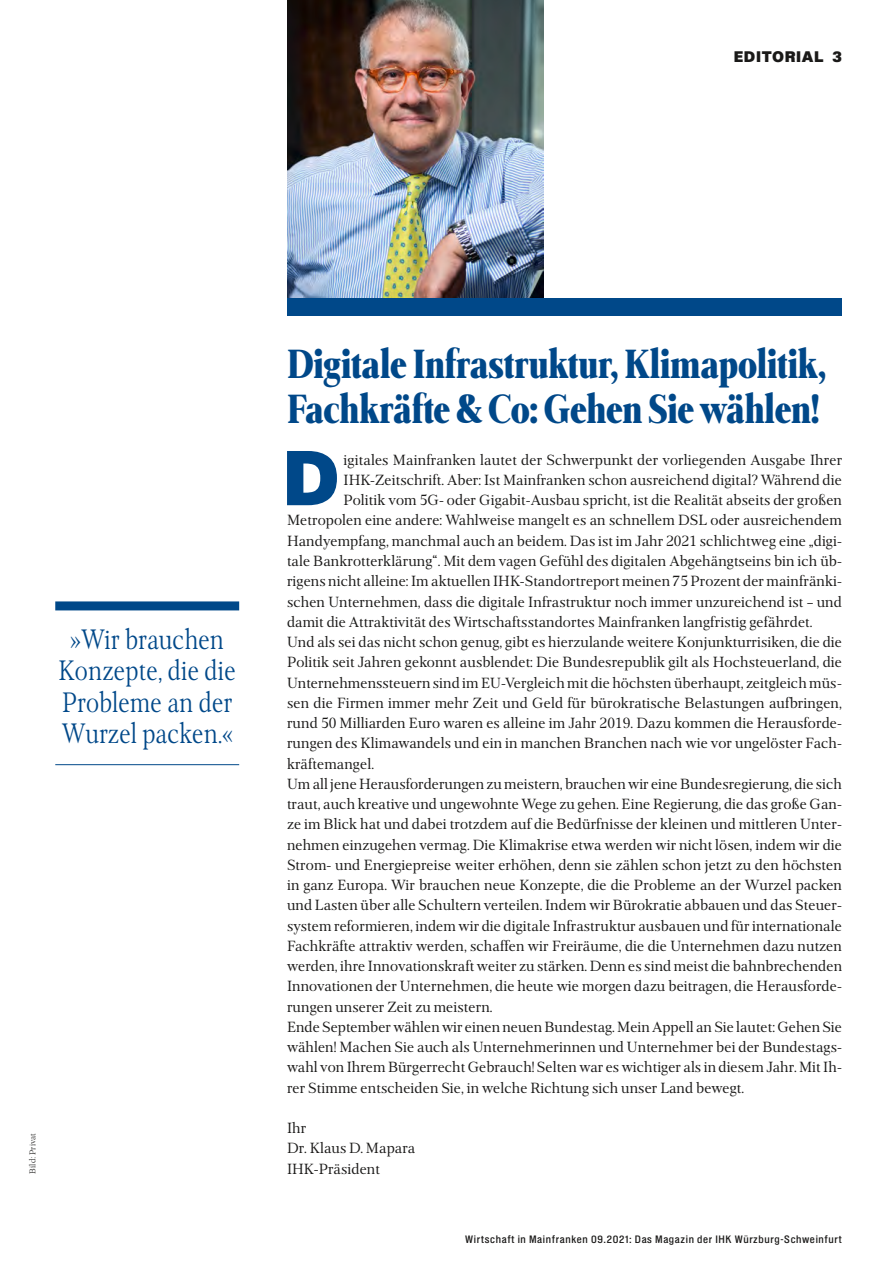
<style>
.page{position:relative;width:893px;height:1263px;background:#fff}
.page>*{position:absolute;margin:0;border:0;box-sizing:border-box;transform-origin:0 0}
.Edi_Fliesstext_Initi{font:75.9px "Shapiro Pro 96 Super";color:#004889}
.Headline_mittel_blau{font:800 43.5px/45px "Frontis Condensed";letter-spacing:-.01em;color:#004889;scale:.96 1}
.Zitat{font:300 30px/31.5px "Frontis Condensed";letter-spacing:.01em;color:#004889;text-align:center}
.Edi_Fliesstext{font:15.75px/20.2px "Frontis";letter-spacing:.005em;color:#1a1918;text-align:justify}
.Edi_Fliesstext_Initi-2{font:15.75px "Frontis";letter-spacing:.005em;color:#1a1918}
.t1{font:15px "Shapiro Pro 96 Super";letter-spacing:.04em;color:#1a1918}
.t2{font:10.5px "Shapiro Pro 52 Middle";letter-spacing:.06em;color:#1a1918}
.t3{font:300 9px "Frontis";letter-spacing:.02em;color:#1a1918}
</style>
<div class="page">
<img style="left:287px;top:0;width:256px;height:298px">
<div style="left:287px;top:298px;width:555px;height:18px;background:#004889"></div>
<div style="left:55px;top:601px;width:184px;height:9px;background:#004889"></div>
<hr style="left:55px;top:764px;width:184px;height:1px;background:#004889">
<p class="t1" style="left:734px;top:46px;width:110px">EDITORIAL 3</p>
<p class="Zitat" style="left:59px;top:622px;width:179px">»Wir brauchen<br>Konzepte, die die<br>Probleme an der<br>Wurzel packen.«</p>
<p class="t3" style="left:27px;top:1174px;width:42px;rotate:-90deg">Bild: Privat</p>
<p class="Headline_mittel_blau" style="left:287px;top:341px;width:563px">Digitale Infrastruktur, Klimapolitik,<br>Fachkräfte &amp; Co: Gehen Sie wählen!</p>
<p class="Edi_Fliesstext_Initi" style="left:283px;top:424px;width:59px">D</p>
<p class="Edi_Fliesstext_Initi-2" style="left:343px;top:449px;width:500px">igitales Mainfranken lautet der Schwerpunkt der vorliegenden Ausgabe Ihrer</p>
<p class="Edi_Fliesstext_Initi-2" style="left:343px;top:470px;width:500px">IHK-Zeitschrift. Aber: Ist Mainfranken schon ausreichend digital? Während die</p>
<p class="Edi_Fliesstext_Initi-2" style="left:343px;top:490px;width:500px">Politik vom 5G- oder Gigabit-Ausbau spricht, ist die Realität abseits der großen</p>
<p class="Edi_Fliesstext_Initi-2" style="left:287px;top:510px;width:556px">Metropolen eine andere: Wahlweise mangelt es an schnellem DSL oder ausreichendem</p>
<p class="Edi_Fliesstext_Initi-2" style="left:287px;top:530px;width:556px">Handyempfang, manchmal auch an beidem. Das ist im Jahr 2021 schlichtweg eine „digi-</p>
<p class="Edi_Fliesstext_Initi-2" style="left:287px;top:551px;width:556px">tale Bankrotterklärung“. Mit dem vagen Gefühl des digitalen Abgehängtseins bin ich üb-</p>
<p class="Edi_Fliesstext_Initi-2" style="left:287px;top:571px;width:556px">rigens nicht alleine: Im aktuellen IHK-Standortreport meinen 75 Prozent der mainfränki-</p>
<p class="Edi_Fliesstext_Initi-2" style="left:287px;top:591px;width:556px">schen Unternehmen, dass die digitale Infrastruktur noch immer unzureichend ist – und</p>
<p class="Edi_Fliesstext_Initi-2" style="left:287px;top:611px;width:527px">damit die Attraktivität des Wirtschaftsstandortes Mainfranken langfristig gefährdet.</p>
<p class="Edi_Fliesstext" style="left:287px;top:631px;width:556px">Und als sei das nicht schon genug, gibt es hierzulande weitere Konjunkturrisiken, die die Politik seit Jahren gekonnt ausblendet: Die Bundesrepublik gilt als Hochsteuerland, die Unternehmenssteuern sind im EU-Vergleich mit die höchsten überhaupt, zeitgleich müs&shy;sen die Firmen immer mehr Zeit und Geld für bürokratische Belastungen aufbringen, rund 50 Milliarden Euro waren es alleine im Jahr 2019. Dazu kommen die Herausforde&shy;rungen des Klimawandels und ein in manchen Branchen nach wie vor ungelöster Fach&shy;kräftemangel.</p>
<p class="Edi_Fliesstext" style="left:287px;top:773px;width:557px">Um all jene Herausforderungen zu meistern, brauchen wir eine Bundesregierung, die sich traut, auch kreative und ungewohnte Wege zu gehen. Eine Regierung, die das große Gan&shy;ze im Blick hat und dabei trotzdem auf die Bedürfnisse der kleinen und mittleren Unter&shy;nehmen einzugehen vermag. Die Klimakrise etwa werden wir nicht lösen, indem wir die Strom- und Energiepreise weiter erhöhen, denn sie zählen schon jetzt zu den höchsten in ganz Europa. Wir brauchen neue Konzepte, die die Probleme an der Wurzel packen und Lasten über alle Schultern verteilen. Indem wir Bürokratie abbauen und das Steuer&shy;system reformieren, indem wir die digitale Infrastruktur ausbauen und für internationale Fachkräfte attraktiv werden, schaffen wir Freiräume, die die Unternehmen dazu nutzen werden, ihre Innovationskraft weiter zu stärken. Denn es sind meist die bahnbrechenden Innovationen der Unternehmen, die heute wie morgen dazu beitragen, die Herausforde&shy;rungen unserer Zeit zu meistern.</p>
<p class="Edi_Fliesstext" style="left:287px;top:1016px;width:556px">Ende September wählen wir einen neuen Bundestag. Mein Appell an Sie lautet: Gehen Sie wählen! Machen Sie auch als Unternehmerinnen und Unternehmer bei der Bundestags&shy;wahl von Ihrem Bürgerrecht Gebrauch! Selten war es wichtiger als in diesem Jahr. Mit Ih&shy;rer Stimme entscheiden Sie, in welche Richtung sich unser Land bewegt.</p>
<p class="Edi_Fliesstext" style="left:287px;top:1117px;width:21px">Ihr</p>
<p class="Edi_Fliesstext" style="left:287px;top:1138px;width:130px">Dr. Klaus D. Mapara</p>
<p class="Edi_Fliesstext" style="left:287px;top:1158px;width:94px">IHK-Präsident</p>
<p class="t2" style="left:465px;top:1232px;width:378px">Wirtschaft in Mainfranken 09.2021: Das Magazin der IHK Würzburg-Schweinfurt</p>
</div>
